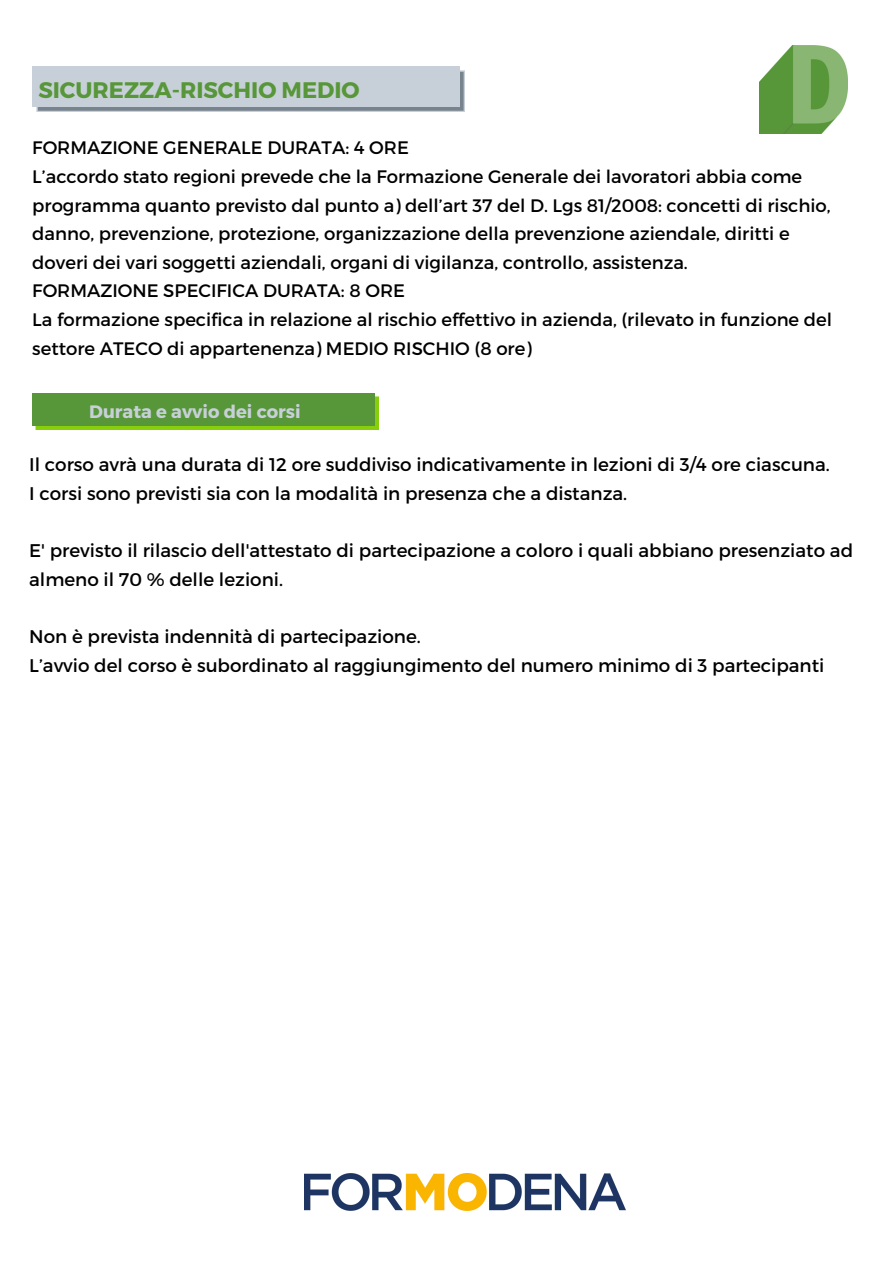
<style>
.page{position:relative;width:893px;height:1264px;background:#fff}
.page>*{position:absolute;margin:0;border:0;box-sizing:border-box;transform-origin:0 0}
.t1{font:700 22.5px "Montserrat";color:#579639}
.t2{font:18.3px/28.7px "Montserrat";color:#000}
.t3{font:18px/28.7px "Montserrat";color:#000}
.t4{font:700 18px "Montserrat";color:#c7d0d8}
</style>
<div class="page">
<img style="left:304px;top:1173px;width:321px;height:37px">
<svg style="left:36px;top:70px;width:429px;height:42px;background:#8c97a0"></svg>
<div style="left:32px;top:66px;width:427px;height:41px;background:#c7d0d8"></div>
<img style="left:759px;top:45px;width:88px;height:88px">
<svg style="left:36px;top:396px;width:343px;height:34px;background:#7ec413"></svg>
<div style="left:32px;top:393px;width:343px;height:32px;background:#579639"></div>
<p class="t1" style="left:38px;top:75px;width:323px">SICUREZZA-RISCHIO MEDIO</p>
<p class="t3" style="left:32px;top:133px;width:378px">FORMAZIONE GENERALE DURATA: 4 ORE</p>
<p class="t3" style="left:32px;top:161px;width:799px">L’accordo stato regioni prevede che la Formazione Generale dei lavoratori abbia come programma quanto previsto dal punto a) dell’art 37 del D. Lgs 81/2008: concetti di rischio, danno, prevenzione, protezione, organizzazione della prevenzione aziendale, diritti e doveri dei vari soggetti aziendali, organi di vigilanza, controllo, assistenza.</p>
<p class="t3" style="left:32px;top:276px;width:374px">FORMAZIONE SPECIFICA DURATA: 8 ORE</p>
<p class="t3" style="left:32px;top:304px;width:801px">La formazione specifica in relazione al rischio effettivo in azienda, (rilevato in funzione del settore ATECO di appartenenza) MEDIO RISCHIO (8 ore)</p>
<p class="t4" style="left:89px;top:400px;width:213px">Durata e avvio dei corsi</p>
<p class="t2" style="left:29px;top:449px;width:802px">Il corso avrà una durata di 12 ore suddiviso indicativamente in lezioni di 3/4 ore ciascuna.</p>
<p class="t2" style="left:29px;top:478px;width:599px">I corsi sono previsti sia con la modalità in presenza che a distanza.</p>
<p class="t2" style="left:29px;top:535px;width:825px">E' previsto il rilascio dell'attestato di partecipazione a coloro i quali abbiano presenziato ad almeno il 70 % delle lezioni.</p>
<p class="t2" style="left:29px;top:621px;width:393px">Non è prevista indennità di partecipazione.</p>
<p class="t2" style="left:29px;top:649px;width:796px">L’avvio del corso è subordinato al raggiungimento del numero minimo di 3 partecipanti</p>
</div>
